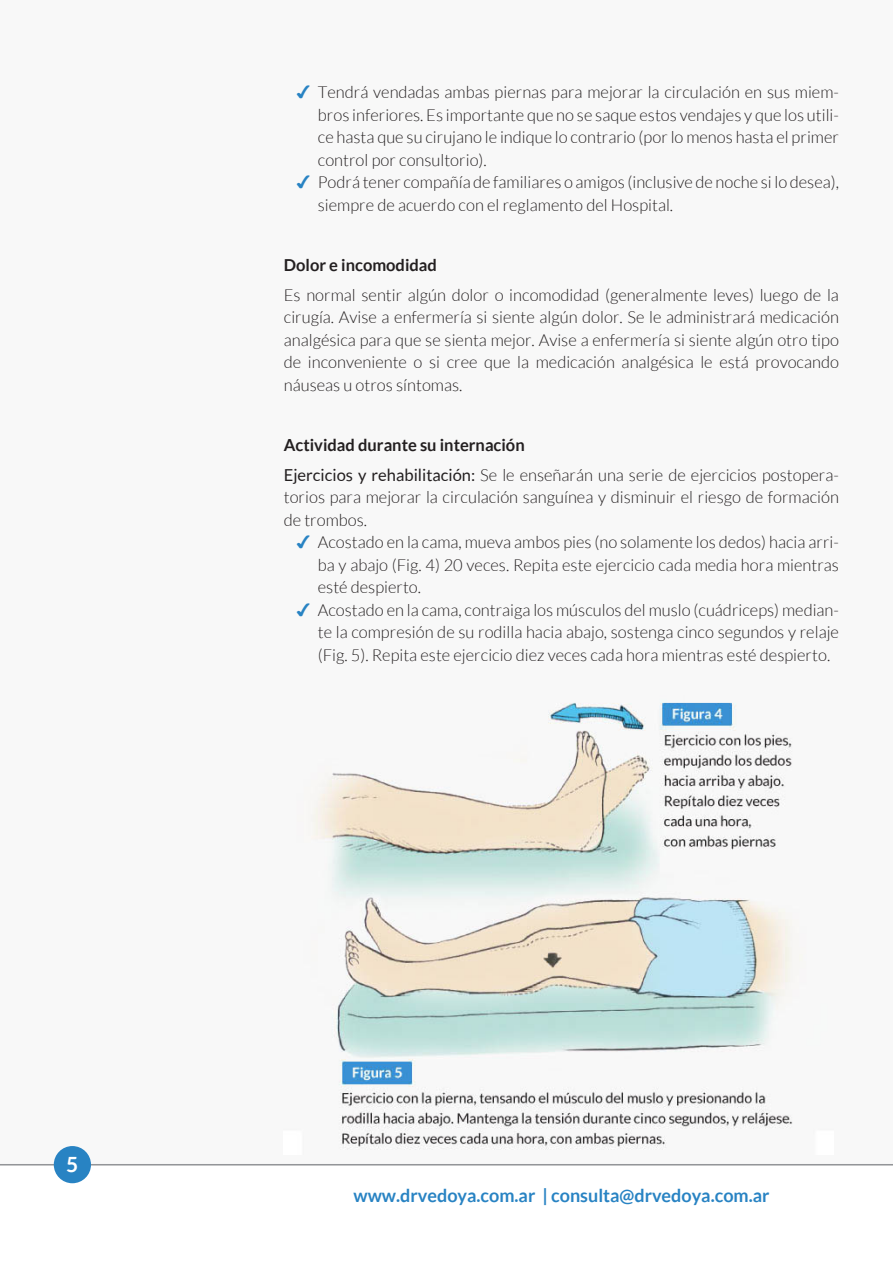
<style>
.page{position:relative;width:893px;height:1263px;background:#fff}
.page>*{position:absolute;margin:0;border:0;box-sizing:border-box;transform-origin:0 0}
.t1{font:700 21px "Lato";color:#fff}
.t2{font:700 18px "Lato";color:#2883c3}
.t3{font:700 16.65px "Lato";color:#231f20}
.t4{font:300 16.5px/22.5px "Lato";color:#231f20;text-align:justify}
.t5{font:700 16.5px "Lato";color:#231f20}
.s1{font-family:"Monotype Sorts";font-weight:400;color:#2883c3}
.s2{font-weight:400}
</style>
<div class="page">
<div style="left:0;top:0;width:893px;height:1165px;background:#f8f8f8"></div>
<hr style="left:0;top:1164px;width:893px;height:1px;background:#939598">
<div style="left:54px;top:1146px;width:37px;height:37px;background:#2883c3;border-radius:50%"></div>
<img style="left:315px;top:702px;width:477px;height:447px">
<p class="t1" style="left:66px;top:1152px;width:14px">5</p>
<p class="t4" style="left:297px;top:81px;width:544px"><span class="s1">4</span> Tendrá vendadas ambas piernas para mejorar la circulación en sus miem-</p>
<p class="t4" style="left:318px;top:104px;width:523px">bros inferiores. Es importante que no se saque estos vendajes y que los utili-</p>
<p class="t4" style="left:318px;top:126px;width:523px">ce hasta que su cirujano le indique lo contrario (por lo menos hasta el primer</p>
<p class="t4" style="left:318px;top:149px;width:170px">control por consultorio).</p>
<p class="t4" style="left:297px;top:171px;width:544px"><span class="s1">4</span> Podrá tener compañía de familiares o amigos (inclusive de noche si lo desea),</p>
<p class="t4" style="left:318px;top:194px;width:357px">siempre de acuerdo con el reglamento del Hospital.</p>
<p class="t5" style="left:284px;top:255px;width:155px">Dolor e incomodidad</p>
<p class="t4" style="left:284px;top:284px;width:557px">Es normal sentir algún dolor o incomodidad (generalmente leves) luego de la cirugía. Avise a enfermería si siente algún dolor. Se le administrará medicación analgésica para que se sienta mejor. Avise a enfermería si siente algún otro tipo de inconveniente o si cree que la medicación analgésica le está provocando náuseas u otros síntomas.</p>
<p class="t3" style="left:284px;top:435px;width:242px">Actividad durante su internación</p>
<p class="t4" style="left:284px;top:464px;width:557px"><span class="s2">Ejercicios y rehabilitación:</span> Se le enseñarán una serie de ejercicios postopera&shy;torios para mejorar la circulación sanguínea y disminuir el riesgo de formación de trombos.</p>
<p class="t4" style="left:297px;top:531px;width:544px"><span class="s1">4</span> Acostado en la cama, mueva ambos pies (no solamente los dedos) hacia arri-</p>
<p class="t4" style="left:318px;top:554px;width:523px">ba y abajo (Fig. 4) 20 veces. Repita este ejercicio cada media hora mientras</p>
<p class="t4" style="left:318px;top:576px;width:105px">esté despierto.</p>
<p class="t4" style="left:297px;top:599px;width:544px"><span class="s1">4</span> Acostado en la cama, contraiga los músculos del muslo (cuádriceps) median-</p>
<p class="t4" style="left:318px;top:621px;width:523px">te la compresión de su rodilla hacia abajo, sostenga cinco segundos y relaje</p>
<p class="t4" style="left:318px;top:644px;width:514px">(Fig. 5). Repita este ejercicio diez veces cada hora mientras esté despierto.</p>
<p class="t2" style="left:353px;top:1185px;width:418px">www.drvedoya.com.ar | consulta@drvedoya.com.ar</p>
</div>
